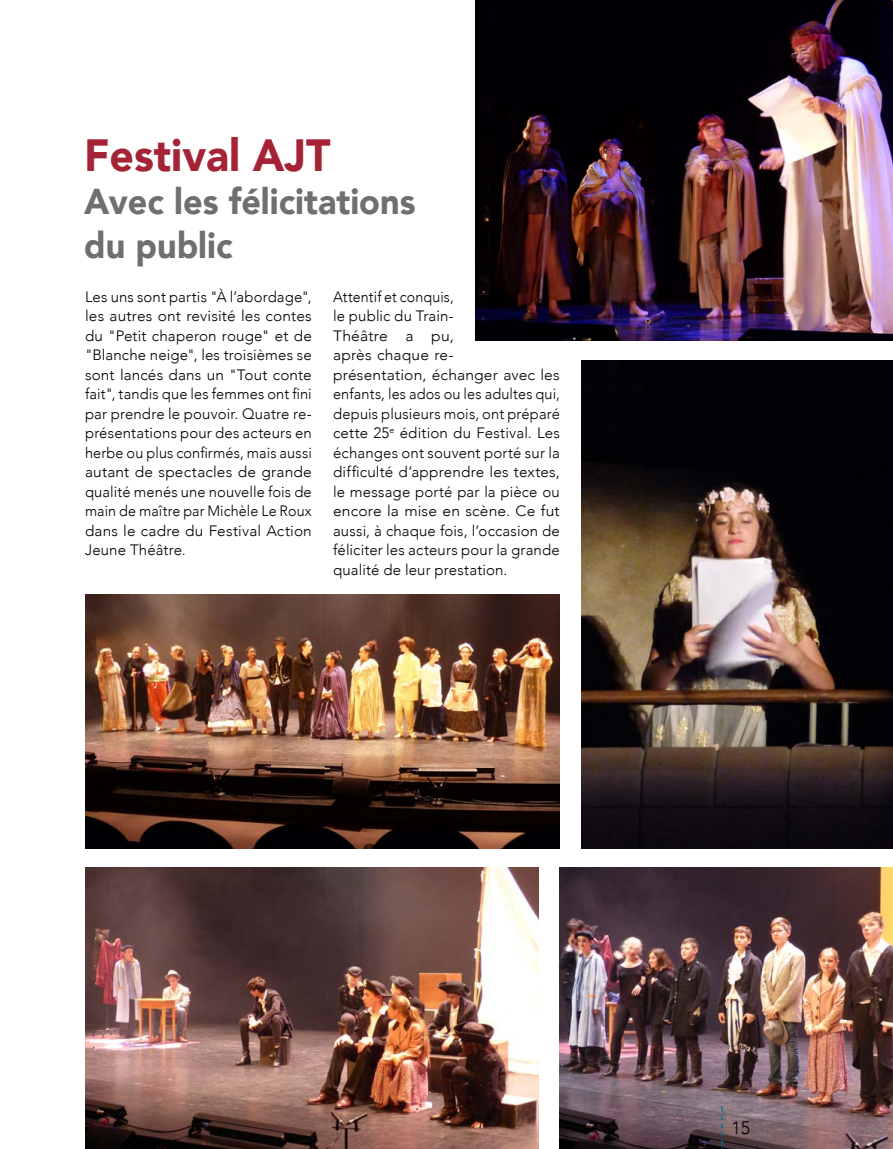
<style>
.page{position:relative;width:893px;height:1149px;background:#fff}
.page>*{position:absolute;margin:0;border:0;box-sizing:border-box;transform-origin:0 0}
.t1{font:900 45px "Avenir";color:#a52336;scale:.95 1}
.t2{font:900 36px/43.5px "Avenir";color:#706f6f;scale:.95 1}
.t3{font:300 18px "Avenir";color:#000}
.t4{font:300 15px/19.5px "Avenir";letter-spacing:.01em;color:#000;text-align:justify}
.t5{font:300 15px/19.5px "Avenir";letter-spacing:.01em;color:#000;scale:.95 1}
</style>
<div class="page">
<img style="left:475px;top:0;width:418px;height:340px">
<img style="left:581px;top:360px;width:312px;height:487px">
<img style="left:85px;top:594px;width:474px;height:253px">
<img style="left:85px;top:867px;width:454px;height:281px">
<img style="left:559px;top:867px;width:334px;height:281px">
<svg style="left:721px;top:1106px;width:2px;height:42px"></svg>
<h1 class="t1" style="left:84px;top:117px;width:261px">Festival AJT</h1>
<h2 class="t2" style="left:84px;top:179px;width:350px">Avec les félicitations du public</h2>
<p class="t4" style="left:85px;top:286px;width:228px">Les uns sont partis "À l’abordage", les autres ont revisité les contes du "Petit chaperon rouge" et de "Blanche neige", les troisièmes se sont lancés dans un "Tout conte fait", tandis que les femmes ont fini par prendre le pouvoir. Quatre re&shy;présentations pour des acteurs en herbe ou plus confirmés, mais aussi autant de spectacles de grande qualité menés une nouvelle fois de main de maître par Michèle Le Roux dans le cadre du Festival Action Jeune Théâtre.</p>
<p class="t5" style="left:333px;top:286px;width:240px">Attentif et conquis,<br>le public du Train-<br>Théâtre a pu,<br>après chaque re-<br>présentation, échanger avec les enfants, les ados ou les adultes qui, depuis plusieurs mois, ont préparé cette 25<sup>e</sup> édition du Festival. Les échanges ont souvent porté sur la difficulté d’apprendre les textes, le message porté par la pièce ou encore la mise en scène. Ce fut aussi, à chaque fois, l’occasion de féliciter les acteurs pour la grande qualité de leur prestation.</p>
<p class="t3" style="left:731px;top:1116px;width:20px">15</p>
</div>
